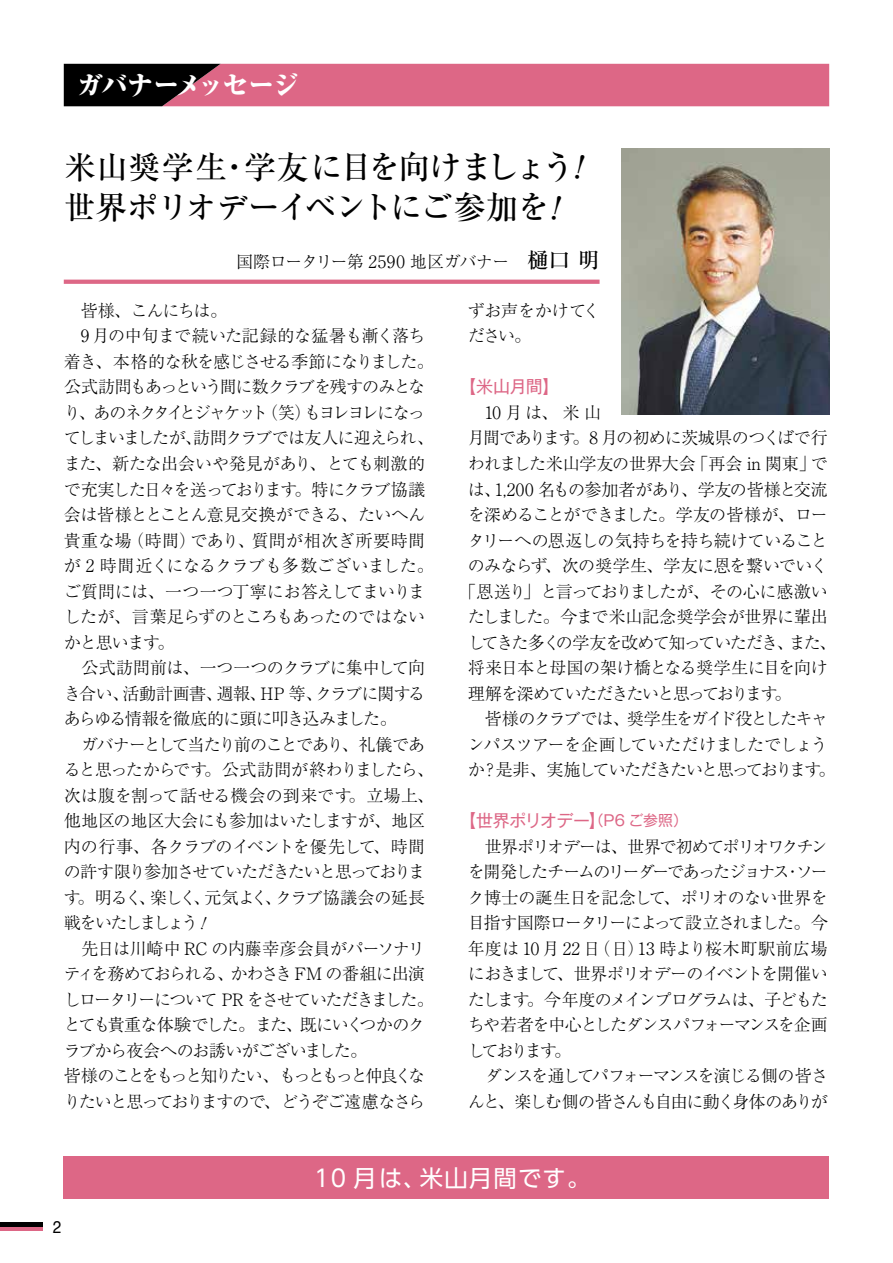
<style>
.page{position:relative;width:893px;height:1263px;background:#fff}
.page>*{position:absolute;margin:0;border:0;box-sizing:border-box;transform-origin:0 0}
.t1{font:500 31.95px "Ryumin Pro";letter-spacing:-.035em;color:#000}
.t2{font:800 expanded 26.55px "Ryumin Pro";letter-spacing:-.07em;color:#fff}
.t3{font:23.4px "UD Shin Go Pro";letter-spacing:.05em;color:#fff}
.t4{font:300 16.95px/25.5px "Ryumin Pro";letter-spacing:-.06em;color:#000}
.t5{font:300 16.95px/25.5px "Ryumin Pro";letter-spacing:-.08em;color:#000}
.t6{font:300 16.95px/25.5px "Ryumin Pro";letter-spacing:-.085em;color:#000}
.t7{font:300 16.95px "Ryumin Pro";letter-spacing:-.015em;color:#000}
.t8{font:300 16.95px "Ryumin Pro";letter-spacing:-.03em;color:#000}
.t9{font:300 16.95px "Ryumin Pro";letter-spacing:-.095em;color:#000}
.t10{font:300 16.95px/25.5px "Ryumin Pro";letter-spacing:-.02em;color:#000}
.t11{font:300 16.95px "Ryumin Pro";letter-spacing:-.09em;color:#000}
.t12{font:300 16.95px "Ryumin Pro";letter-spacing:-.105em;color:#000}
.t13{font:16.95px "Gothic MB101 Pro";letter-spacing:-.035em;color:#dd6786}
.t14{font:300 16.95px "Ryumin Pro";letter-spacing:-.025em;color:#000}
.t15{font:300 16.95px "Ryumin Pro";letter-spacing:-.04em;color:#000}
.t16{font:300 16.95px "Ryumin Pro";letter-spacing:-.035em;color:#000}
.t17{font:16.95px "Helvetica";color:#000;scale:.9 1}
.s1{font-weight:500;font-size:21.3px}
.s2{font-size:14.85px}
</style>
<div class="page">
<hr style="left:0;top:1227px;width:43px;height:4px;background:#dd6786">
<div style="left:0;top:1222px;width:43px;height:5px;background:#000"></div>
<img style="left:622px;top:149px;width:207px;height:266px">
<svg style="left:64px;top:280px;width:536px;height:4px;fill:#dd6786"></svg>
<svg style="left:64px;top:64px;width:765px;height:42px"></svg>
<div style="left:64px;top:1157px;width:765px;height:42px;background:#dd6786"></div>
<h2 class="t2" style="left:77px;top:64px;width:224px">ガバナーメッセージ</h2>
<h1 class="t1" style="left:64px;top:142px;width:512px">米山奨学生・学友に目を向けましょう</h1>
<h1 class="t1" style="left:64px;top:182px;width:487px">世界ポリオデーイベントにご参加を</h1>
<p class="t16" style="left:236px;top:248px;width:365px">国際ロータリー第 2590 地区ガバナー　<span class="s1">樋口 明</span></p>
<p class="t4" style="left:64px;top:296px;width:371px">　皆様、こんにちは。<br>　9 月の中旬まで続いた記録的な猛暑も漸く落ち着き、本格的な秋を感じさせる季節になりました。公式訪問もあっという間に数クラブを残すのみとなり、あのネクタイとジャケット（笑）もヨレヨレになってしまいましたが、訪問クラブでは友人に迎えられ、また、新たな出会いや発見があり、とても刺激的で充実した日々を送っております。特にクラブ協議会は皆様ととことん意見交換ができる、たいへん貴重な場（時間）であり、質問が相次ぎ所要時間が 2 時間近くになるクラブも多数ございました。ご質問には、一つ一つ丁寧にお答えしてまいりましたが、言葉足らずのところもあったのではないかと思います。<br>　公式訪問前は、一つ一つのクラブに集中して向き合い、活動計画書、週報、HP 等、クラブに関するあらゆる情報を徹底的に頭に叩き込みました。<br>　ガバナーとして当たり前のことであり、礼儀であると思ったからです。公式訪問が終わりましたら、次は腹を割って話せる機会の到来です。立場上、他地区の地区大会にも参加はいたしますが、地区内の行事、各クラブのイベントを優先して、時間の許す限り参加させていただきたいと思っております。明るく、楽しく、元気よく、クラブ協議会の延長戦をいたしましょう</p>
<p class="t6" style="left:64px;top:934px;width:371px">　先日は川崎中 RC の内藤幸彦会員がパーソナリティを務めておられる、かわさき FM の番組に出演しロータリーについて PR をさせていただきました。とても貴重な体験でした。また、既にいくつかのクラブから夜会へのお誘いがございました。<br>皆様のことをもっと知りたい、もっともっと仲良くなりたいと思っておりますので、どうぞご遠慮なさら</p>
<p class="t10" style="left:468px;top:296px;width:133px">ずお声をかけてください。</p>
<p class="t13" style="left:459px;top:373px;width:102px">【米山月間】</p>
<p class="t4" style="left:468px;top:398px;width:135px">　10月は、米山</p>
<p class="t4" style="left:468px;top:424px;width:362px">月間であります。8 月の初めに茨城県のつくばで行</p>
<p class="t7" style="left:468px;top:450px;width:361px">われました米山学友の世界大会「再会 in 関東」で</p>
<p class="t7" style="left:468px;top:476px;width:362px">は、1,200 名もの参加者があり、学友の皆様と交流</p>
<p class="t4" style="left:468px;top:501px;width:362px">を深めることができました。学友の皆様が、ロー</p>
<p class="t14" style="left:468px;top:527px;width:362px">タリーへの恩返しの気持ちを持ち続けていること</p>
<p class="t8" style="left:468px;top:552px;width:362px">のみならず、次の奨学生、学友に恩を繋いでいく</p>
<p class="t4" style="left:459px;top:577px;width:370px">「恩送り」と言っておりましたが、その心に感激い</p>
<p class="t10" style="left:468px;top:603px;width:361px">たしました。今まで米山記念奨学会が世界に輩出</p>
<p class="t11" style="left:468px;top:629px;width:370px">してきた多くの学友を改めて知っていただき、また、</p>
<p class="t15" style="left:468px;top:654px;width:362px">将来日本と母国の架け橋となる奨学生に目を向け</p>
<p class="t9" style="left:468px;top:680px;width:325px">理解を深めていただきたいと思っております。</p>
<p class="t9" style="left:468px;top:705px;width:362px">　皆様のクラブでは、奨学生をガイド役としたキャ</p>
<p class="t8" style="left:468px;top:731px;width:361px">ンパスツアーを企画していただけましたでしょう</p>
<p class="t12" style="left:468px;top:756px;width:369px">か？是非、実施していただきたいと思っております。</p>
<p class="t13" style="left:459px;top:807px;width:230px">【世界ポリオデー】<span class="s2">（P6 ご参照）</span></p>
<p class="t5" style="left:468px;top:832px;width:362px">　世界ポリオデーは、世界で初めてポリオワクチンを開発したチームのリーダーであったジョナス・ソーク博士の誕生日を記念して、ポリオのない世界を目指す国際ロータリーによって設立されました。今年度は 10 月 22 日（日）13 時より桜木町駅前広場におきまして、世界ポリオデーのイベントを開催いたします。今年度のメインプログラムは、子どもたちや若者を中心としたダンスパフォーマンスを企画しております。<br>　ダンスを通してパフォーマンスを演じる側の皆さんと、楽しむ側の皆さんも自由に動く身体のありが</p>
<p class="t17" style="left:53px;top:1214px;width:11px">2</p>
<h3 class="t3" style="left:314px;top:1159px;width:278px">10 月は、米山月間です。</h3>
</div>
